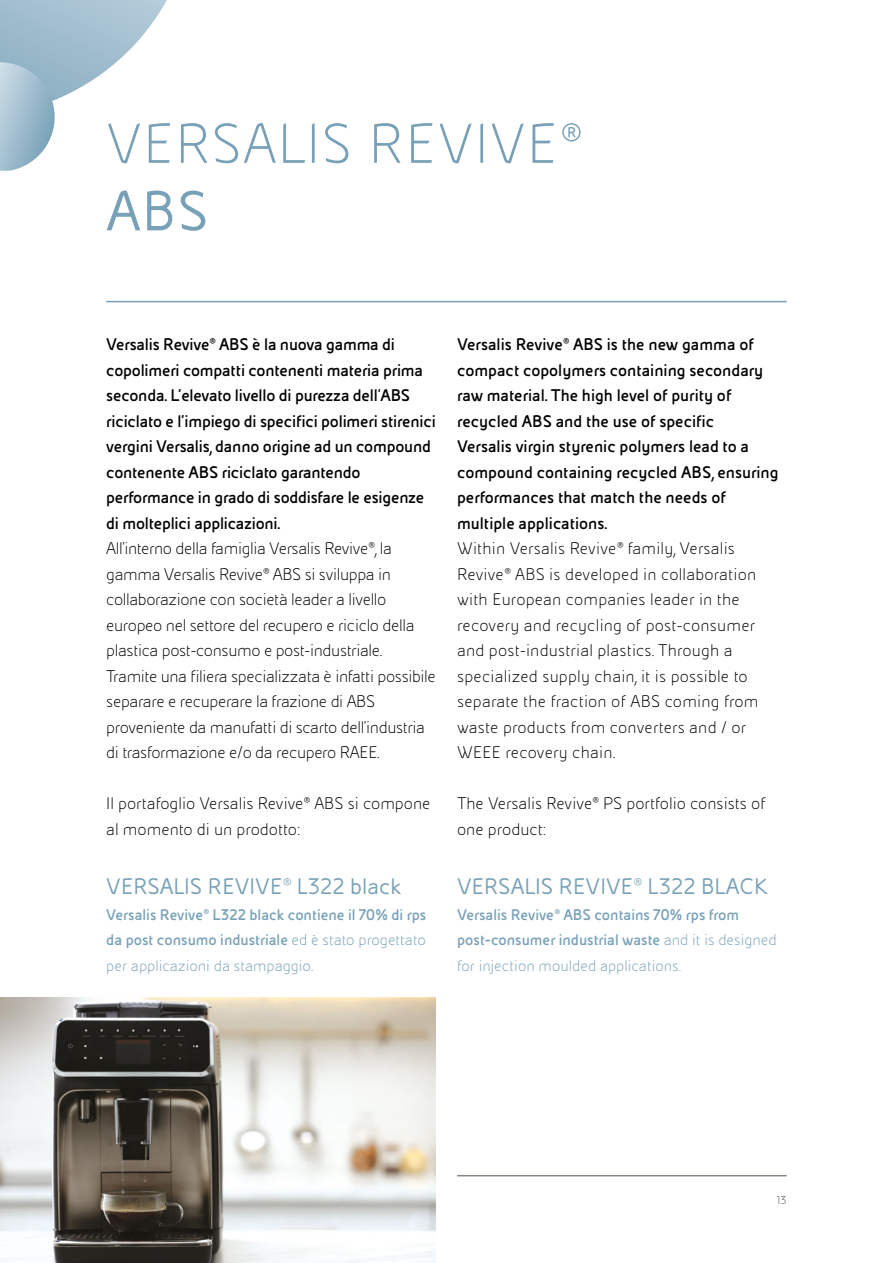
<style>
.page{position:relative;width:893px;height:1263px;background:#fff}
.page>*{position:absolute;margin:0;border:0;box-sizing:border-box;transform-origin:0 0}
.t1{font:300 60px "Eni Exp";letter-spacing:.025em;color:#78a1b7}
.t2{font:60px "Eni Exp";color:#78a1b7}
.t3{font:24px "Eni Exp";color:#78a1b7}
.t4{font:700 18px/25.5px "Eni Exp";letter-spacing:-.01em;color:#000}
.t5{font:300 18px/25.5px "Eni Exp";letter-spacing:-.01em;color:#000}
.t6{font:300 18px/25.5px "Eni Exp";letter-spacing:.01em;color:#000}
.t7{font:700 16.5px/25.5px "Eni Exp";color:#78a1b7;text-align:justify}
.t8{font:300 12px "Eni Exp";color:#575756}
.s1{font-weight:300}
</style>
<div class="page">
<hr style="left:106px;top:301px;width:681px;height:1px;background:#78a1b7">
<svg style="left:0;top:0;width:167px;height:171px"></svg>
<img style="left:0;top:997px;width:435px;height:266px">
<hr style="left:457px;top:1175px;width:330px;height:1px;background:#87867e">
<h1 class="t1" style="left:106px;top:114px;width:478px">VERSALIS REVIVE®</h1>
<h1 class="t2" style="left:106px;top:181px;width:104px">ABS</h1>
<p class="t4" style="left:106px;top:332px;width:331px">Versalis Revive® ABS è la nuova gamma di copolimeri compatti contenenti materia prima seconda. L’elevato livello di purezza dell'ABS riciclato e l’impiego di specifici polimeri stirenici vergini Versalis, danno origine ad un compound contenente ABS riciclato garantendo performance in grado di soddisfare le esigenze di molteplici applicazioni.</p>
<p class="t5" style="left:106px;top:536px;width:331px">All’interno della famiglia Versalis Revive®, la gamma Versalis Revive® ABS si sviluppa in collaborazione con società leader a livello europeo nel settore del recupero e riciclo della plastica post-consumo e post-industriale.<br>Tramite una filiera specializzata è infatti possibile separare e recuperare la frazione di ABS proveniente da manufatti di scarto dell'industria di trasformazione e/o da recupero RAEE.</p>
<p class="t5" style="left:106px;top:791px;width:326px">Il portafoglio Versalis Revive® ABS si compone al momento di un prodotto:</p>
<h2 class="t3" style="left:106px;top:874px;width:296px">VERSALIS REVIVE® L322 black</h2>
<p class="t7" style="left:106px;top:902px;width:321px">Versalis Revive® L322 black contiene il 70% di rps da post consumo industriale <span class="s1">ed è stato progettato per applicazioni da stampaggio.</span></p>
<p class="t4" style="left:457px;top:332px;width:323px">Versalis Revive® ABS is the new gamma of compact copolymers containing secondary raw material. The high level of purity of recycled ABS and the use of specific<br>Versalis virgin styrenic polymers lead to a compound containing recycled ABS, ensuring performances that match the needs of multiple applications.</p>
<p class="t6" style="left:457px;top:536px;width:303px">Within Versalis Revive® family, Versalis Revive® ABS is developed in collaboration with European companies leader in the recovery and recycling of post-consumer and post-industrial plastics. Through a specialized supply chain, it is possible to separate the fraction of ABS coming from waste products from converters and / or WEEE recovery chain.</p>
<p class="t5" style="left:457px;top:791px;width:310px">The Versalis Revive® PS portfolio consists of one product:</p>
<h2 class="t3" style="left:457px;top:874px;width:312px">VERSALIS REVIVE® L322 BLACK</h2>
<p class="t7" style="left:457px;top:902px;width:321px;text-align:left">Versalis Revive® ABS contains 70% rps from post-consumer industrial waste <span class="s1">and it is designed for injection moulded applications.</span></p>
<p class="t8" style="left:777px;top:1194px;width:11px">13</p>
</div>
